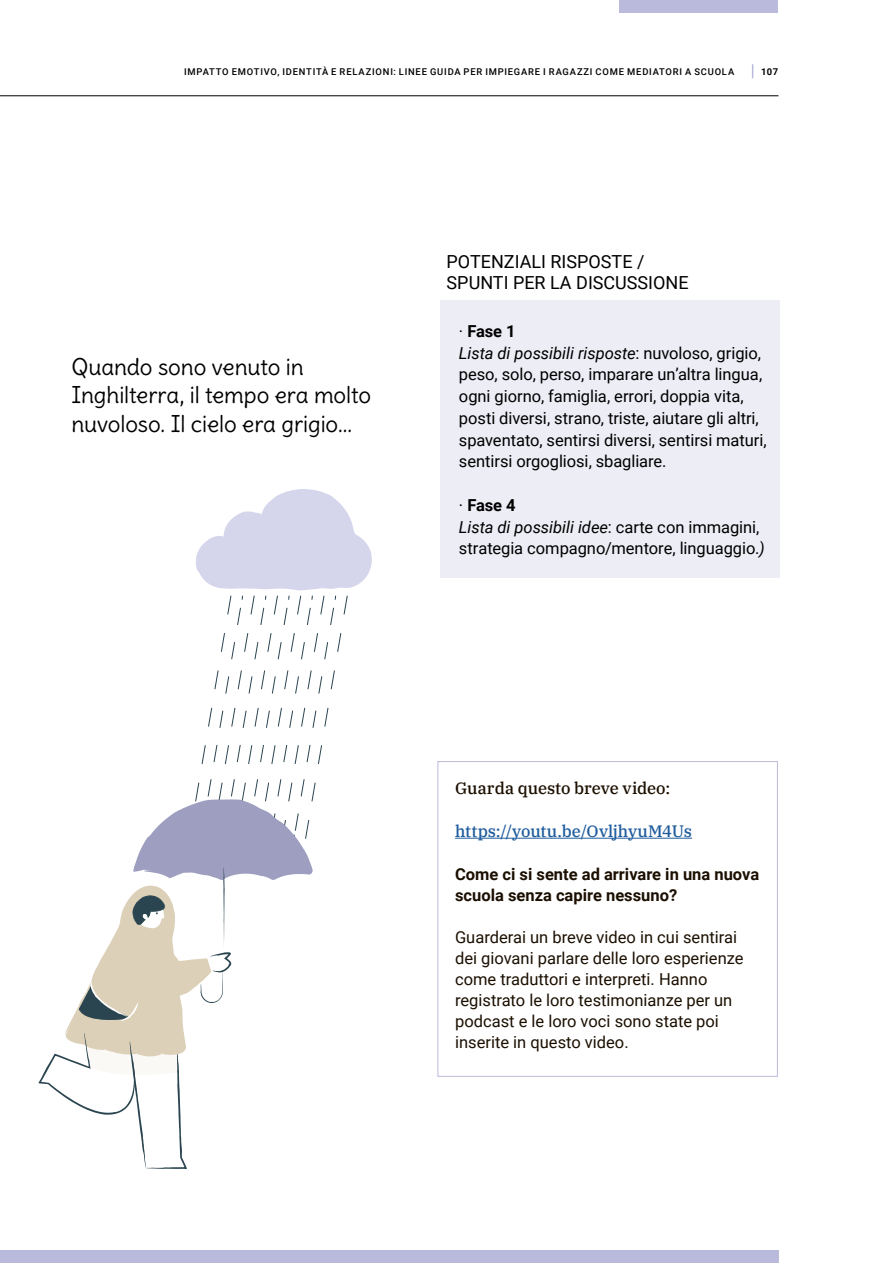
<style>
.page{position:relative;width:893px;height:1263px;background:#fff}
.page>*{position:absolute;margin:0;border:0;box-sizing:border-box;transform-origin:0 0}
.t1{font:22.65px/28.5px "Delius";letter-spacing:-.005em;color:#000}
.t2{font:18px/21.6px "Roboto";color:#000}
.t3{font:16.5px/21.8px "Roboto";letter-spacing:-.005em;color:#000}
.t4{font:16.5px/21px "Roboto";color:#1b0f00}
.t5{font:700 16.5px/21px "Roboto";color:#1b0f00}
.t6{font:500 16.5px "IBM Plex Serif";letter-spacing:-.01em;color:#205d9e}
.t7{font:500 16.5px "IBM Plex Serif";color:#1b0f00}
.t8{font:500 9.3px "Roboto";letter-spacing:.085em;color:#000}
.t9{font:700 9.3px "Roboto";color:#000}
.s1{font-weight:700}
.s2{font-style:italic}
</style>
<div class="page">
<hr style="left:0;top:96px;width:778px;height:1px;background:#000">
<svg style="left:752px;top:64px;width:1px;height:14px"></svg>
<div style="left:0;top:1250px;width:778px;height:13px;background:#babadd"></div>
<div style="left:619px;top:0;width:159px;height:13px;background:#babadd"></div>
<div style="left:440px;top:300px;width:340px;height:278px;background:#ededf6"></div>
<div style="left:438px;top:761px;width:340px;height:316px;border:1px solid #babadd"></div>
<hr style="left:455px;top:838px;width:237px;height:1px;background:#205d9e">
<svg style="left:38px;top:489px;width:334px;height:680px"></svg>
<p class="t8" style="left:184px;top:65px;width:552px">IMPATTO EMOTIVO, IDENTITÀ E RELAZIONI: LINEE GUIDA PER IMPIEGARE I RAGAZZI COME MEDIATORI A SCUOLA</p>
<p class="t9" style="left:761px;top:65px;width:19px">107</p>
<h1 class="t1" style="left:71px;top:352px;width:301px">Quando sono venuto in<br>Inghilterra, il tempo era molto nuvoloso. Il cielo era grigio...</h1>
<p class="t2" style="left:447px;top:250px;width:243px">POTENZIALI RISPOSTE /<br>SPUNTI PER LA DISCUSSIONE</p>
<p class="t3" style="left:459px;top:319px;width:309px">· <span class="s1">Fase 1<br></span><span class="s2">Lista di possibili risposte</span>: nuvoloso, grigio, peso, solo, perso, imparare un’altra lingua, ogni giorno, famiglia, errori, doppia vita, posti diversi, strano, triste, aiutare gli altri, spaventato, sentirsi diversi, sentirsi maturi, sentirsi orgogliosi, sbagliare.</p>
<p class="t3" style="left:459px;top:493px;width:307px">· <span class="s1">Fase 4<br></span><span class="s2">Lista di possibili idee</span>: carte con immagini, strategia compagno/mentore, linguaggio.<span class="s2">)</span></p>
<p class="t7" style="left:455px;top:775px;width:217px">Guarda questo breve video:</p>
<p class="t6" style="left:455px;top:818px;width:239px">https://youtu.be/OvljhyuM4Us</p>
<p class="t5" style="left:455px;top:863px;width:306px">Come ci si sente ad arrivare in una nuova scuola senza capire nessuno?</p>
<p class="t4" style="left:455px;top:926px;width:290px">Guarderai un breve video in cui sentirai dei giovani parlare delle loro esperienze come traduttori e interpreti. Hanno registrato le loro testimonianze per un podcast e le loro voci sono state poi inserite in questo video.</p>
</div>
